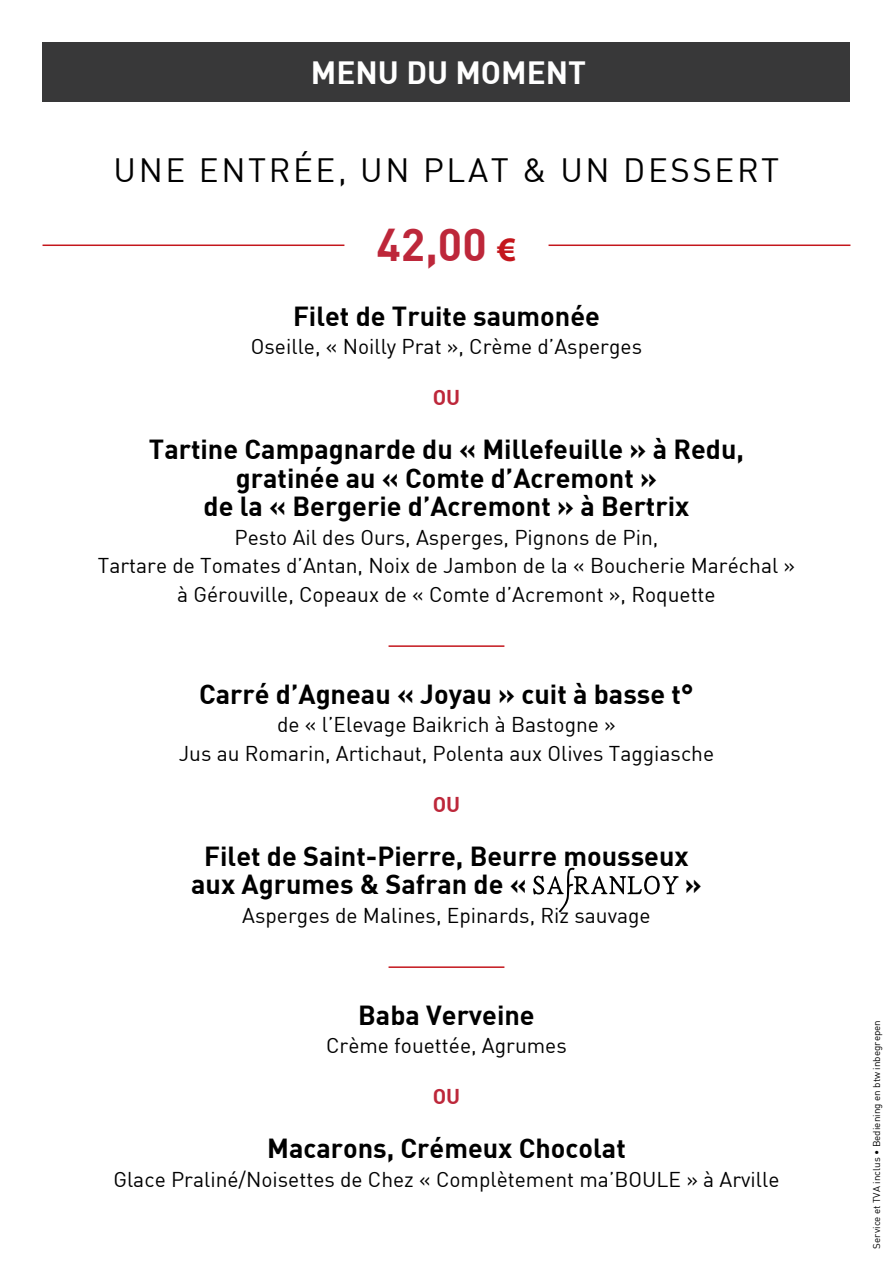
<style>
.page{position:relative;width:893px;height:1263px;background:#fff}
.page>*{position:absolute;margin:0;border:0;box-sizing:border-box;transform-origin:0 0}
.t1{font:45px "DIN Bold";color:#bd273a}
.t2{font:33px "DIN";color:#000}
.t3{font:31.5px "DIN Bold";color:#fff}
.t4{font:27px/28.5px "DIN Bold";color:#000;text-align:center}
.t5{font:21px/28.5px "DIN";color:#000;text-align:center}
.t6{font:21px "DIN Bold";color:#bd273a}
.t7{font:9.75px "DIN";letter-spacing:.005em;color:#000}
.s1{font-family:"Myriad Pro";font-weight:700;font-size:34.5px;color:#c4161c}
</style>
<div class="page">
<div style="left:43px;top:43px;width:807px;height:59px;background:#383839"></div>
<hr style="left:389px;top:645px;width:115px;height:2px;background:#c4161c">
<svg style="left:533px;top:868px;width:146px;height:44px"></svg>
<hr style="left:389px;top:966px;width:115px;height:2px;background:#c4161c">
<hr style="left:43px;top:244px;width:301px;height:2px;background:#c4161c">
<hr style="left:549px;top:244px;width:301px;height:2px;background:#c4161c">
<h3 class="t3" style="left:311px;top:52px;width:158px">Menu du mom</h3>
<h3 class="t3" style="left:527px;top:52px;width:61px">ent</h3>
<h2 class="t2" style="left:114px;top:150px;width:108px">Une entr</h2>
<h2 class="t2" style="left:293px;top:150px;width:90px">ée, un</h2>
<h2 class="t2" style="left:423px;top:150px;width:22px">plat</h2>
<h2 class="t2" style="left:522px;top:150px;width:61px">&amp; un</h2>
<h2 class="t2" style="left:623px;top:150px;width:23px">dessert</h2>
<h1 class="t1" style="left:377px;top:216px;width:141px">42,00 <span class="s1">€</span></h1>
<p class="t4" style="left:293px;top:301px;width:308px">Filet de Truite saumonée</p>
<p class="t5" style="left:251px;top:332px;width:393px">Oseille, « Noilly Prat », Crème d’Asperges</p>
<p class="t6" style="left:433px;top:384px;width:26px">ou</p>
<p class="t4" style="left:149px;top:434px;width:597px">Tartine Campagnarde du « Millefeuille » à Redu, gratinée au « Comte d’Acremont »<br>de la « Bergerie d’Acremont » à Bertrix</p>
<p class="t5" style="left:98px;top:523px;width:699px">Pesto Ail des Ours, Asperges, Pignons de Pin,<br>Tartare de Tomates d’Antan, Noix de Jambon de la « Boucherie Maréchal » à Gérouville, Copeaux de « Comte d’Acremont », Roquette</p>
<p class="t4" style="left:199px;top:679px;width:496px">Carré d’Agneau « Joyau » cuit à basse t°</p>
<p class="t5" style="left:179px;top:710px;width:537px">de « l’Elevage Baikrich à Bastogne »<br>Jus au Romarin, Artichaut, Polenta aux Olives Taggiasche</p>
<p class="t6" style="left:433px;top:790px;width:26px">ou</p>
<p class="t4" style="left:191px;top:841px;width:499px;text-align:left;text-indent:13px">Filet de Saint-Pierre, Beurre mousseux aux Agrumes &amp; Safran de «</p>
<p class="t4" style="left:685px;top:869px;width:18px">»</p>
<p class="t5" style="left:242px;top:901px;width:410px">Asperges de Malines, Epinards, Riz sauvage</p>
<p class="t4" style="left:358px;top:1000px;width:178px">Baba Verveine</p>
<p class="t5" style="left:326px;top:1031px;width:242px">Crème fouettée, Agrumes</p>
<p class="t6" style="left:433px;top:1083px;width:26px">ou</p>
<p class="t4" style="left:267px;top:1133px;width:360px">Macarons, Crémeux Chocolat</p>
<p class="t5" style="left:113px;top:1165px;width:668px">Glace Praliné/Noisettes de Chez « Complètement ma’BOULE » à Arville</p>
<p class="t7" style="left:871px;top:1248px;width:230px;rotate:-90deg">Service et TVA inclus • Bediening en btw inbegrepen</p>
</div>
